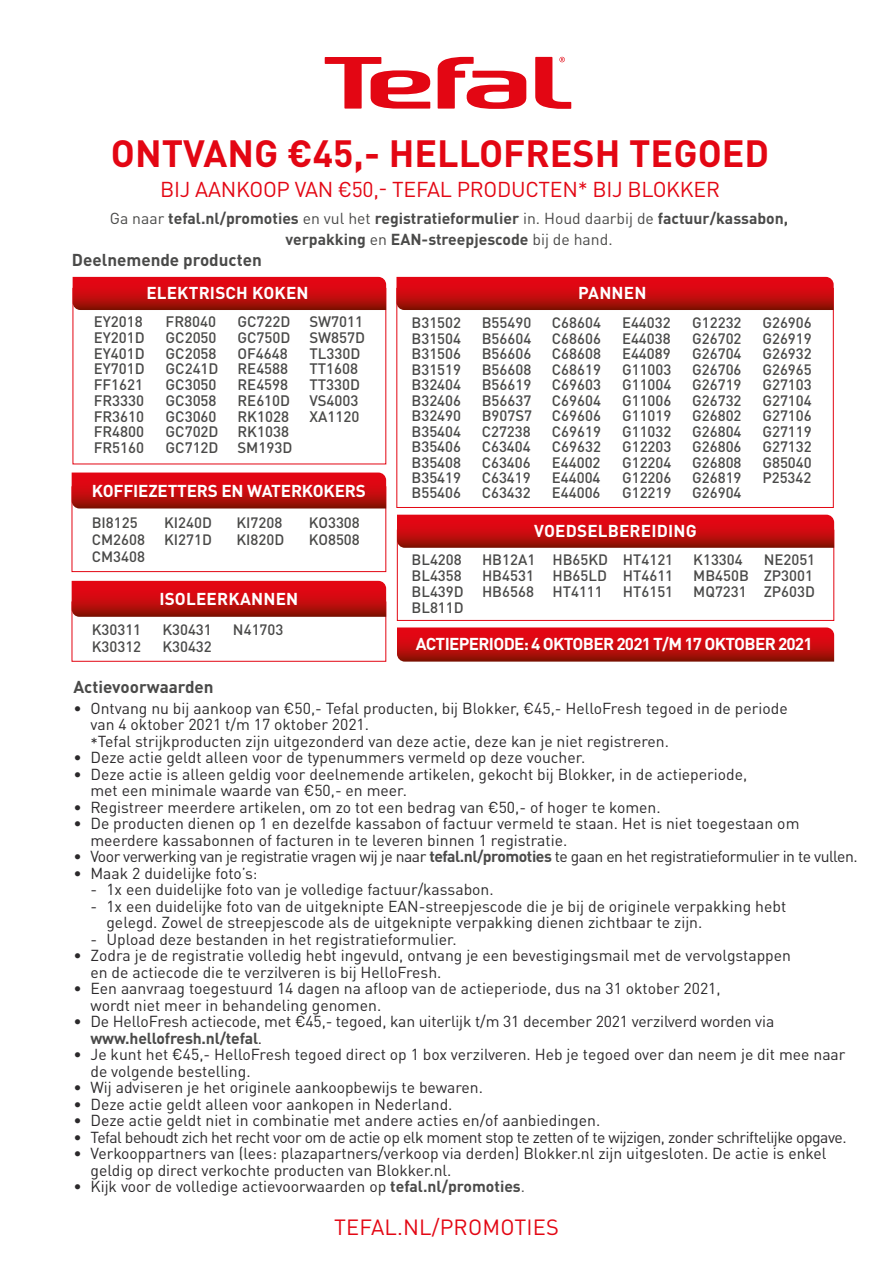
<style>
.page{position:relative;width:893px;height:1263px;background:#fff}
.page>*{position:absolute;margin:0;border:0;box-sizing:border-box;transform-origin:0 0}
.t1{font:700 37.5px "DIN Pro";color:#e30613}
.t2{font:21.75px "DINOT";letter-spacing:.01em;color:#e30613}
.t3{font:21.3px "DINOT";letter-spacing:-.01em;color:#e30613}
.t4{font:700 17.1px "DIN Pro";letter-spacing:.01em;color:#fff}
.t5{font:700 17.1px "DIN Pro";letter-spacing:-.04em;color:#fff}
.t6{font:700 17.1px "DIN";color:#4a4a49}
.t7{font:700 17.1px "DIN Pro";letter-spacing:-.01em;color:#fff}
.t8{font:15.75px/16.5px "DINOT";color:#2b292b}
.t9{font:15.75px "DINOT";letter-spacing:-.03em;color:#2b292b}
.t10{font:700 15.75px/21px "DIN";color:#4a4a49;text-align:center}
.t11{font:500 15px/15.8px "DIN Pro";color:#4a4a49}
.t12{font:500 14.85px/15.5px "DIN Pro";color:#4a4a49}
.s1{font-family:"DINOT";font-weight:400}
.s2{font-family:"DIN";font-weight:700;color:#4a4a49}
.s3{font-family:"DINOT";font-weight:400;color:#2b292b}
.s4{color:#4a4a49}
</style>
<div class="page">
<svg style="left:535px;top:57px;width:36px;height:52px"></svg>
<svg style="left:325px;top:57px;width:106px;height:52px"></svg>
<svg style="left:438px;top:57px;width:88px;height:52px"></svg>
<svg style="left:397px;top:627px;width:437px;height:35px;background:#c51114"></svg>
<div style="left:72px;top:486px;width:314px;height:86px;border:1px solid #e30613"></div>
<svg style="left:72px;top:472px;width:314px;height:36px;background:#c60e11"></svg>
<div style="left:72px;top:602px;width:314px;height:60px;border:1px solid #e30613"></div>
<svg style="left:72px;top:581px;width:314px;height:36px;background:#c40c0f"></svg>
<svg style="left:396px;top:277px;width:438px;height:33px;background:#c30b0e"></svg>
<div style="left:397px;top:530px;width:437px;height:91px;border:1px solid #e30613"></div>
<svg style="left:397px;top:515px;width:437px;height:33px;background:#c40c0f"></svg>
<svg style="left:72px;top:288px;width:314px;height:177px"></svg>
<svg style="left:73px;top:277px;width:313px;height:33px;background:#c30b0d"></svg>
<h1 class="t1" style="left:111px;top:125px;width:660px">ONTVANG €45,- HELLOFRESH TEGOED</h1>
<h3 class="t3" style="left:160px;top:176px;width:561px">BIJ AANKOOP VAN €50,- TEFAL PRODUCTEN* BIJ BLOKKER</h3>
<p class="t10" style="left:110px;top:207px;width:680px"><span class="s1">Ga naar</span> tefal.nl/promoties <span class="s1">en vul het</span> registratieformulier <span class="s1">in. Houd daarbij de</span> factuur/kassabon, verpakking <span class="s1">en</span> EAN-streepjescode <span class="s1">bij de hand.</span></p>
<p class="t6" style="left:72px;top:248px;width:191px">Deelnemende producten</p>
<p class="t4" style="left:146px;top:279px;width:164px">ELEKTRISCH KOKEN</p>
<p class="t11" style="left:94px;top:313px;width:53px">EY2018<br>EY201D<br>EY401D<br>EY701D<br>FF1621<br>FR3330<br>FR3610<br>FR4800<br>FR5160</p>
<p class="t11" style="left:166px;top:313px;width:55px">FR8040<br>GC2050<br>GC2058<br>GC241D<br>GC3050<br>GC3058<br>GC3060<br>GC702D<br>GC712D</p>
<p class="t11" style="left:237px;top:313px;width:57px">GC722D<br>GC750D<br>OF4648<br>RE4588<br>RE4598<br>RE610D<br>RK1028<br>RK1038<br>SM193D</p>
<p class="t11" style="left:309px;top:313px;width:57px">SW7011<br>SW857D<br>TL330D<br>TT1608<br>TT330D<br>VS4003<br>XA1120</p>
<p class="t7" style="left:92px;top:477px;width:276px">KOFFIEZETTERS EN WATERKOKERS</p>
<p class="t12" style="left:92px;top:513px;width:55px;line-height:17.1px">BI8125<br>CM2608<br>CM3408</p>
<p class="t12" style="left:164px;top:513px;width:49px;line-height:17.1px">KI240D<br>KI271D</p>
<p class="t12" style="left:236px;top:513px;width:49px;line-height:17.1px">KI7208<br>KI820D</p>
<p class="t12" style="left:309px;top:513px;width:52px;line-height:17.1px">KO3308<br>KO8508</p>
<p class="t4" style="left:159px;top:586px;width:141px">ISOLEERKANNEN</p>
<p class="t12" style="left:92px;top:620px;width:51px;line-height:17.1px">K30311<br>K30312</p>
<p class="t12" style="left:162px;top:620px;width:51px;line-height:17.1px">K30431<br>K30432</p>
<p class="t12" style="left:233px;top:621px;width:52px">N41703</p>
<p class="t7" style="left:578px;top:279px;width:70px">PANNEN</p>
<p class="t12" style="left:412px;top:314px;width:51px;text-align:justify">B31502<br>B31504<br>B31506<br>B31519<br>B32404<br>B32406<br>B32490<br>B35404<br>B35406<br>B35408<br>B35419<br>B55406</p>
<p class="t12" style="left:482px;top:314px;width:52px;text-align:justify">B55490<br>B56604<br>B56606<br>B56608<br>B56619<br>B56637<br>B907S7<br>C27238<br>C63404<br>C63406<br>C63419<br>C63432</p>
<p class="t12" style="left:552px;top:314px;width:51px;text-align:justify">C68604<br>C68606<br>C68608<br>C68619<br>C69603<br>C69604<br>C69606<br>C69619<br>C69632<br>E44002<br>E44004<br>E44006</p>
<p class="t12" style="left:622px;top:314px;width:51px;text-align:justify">E44032<br>E44038<br>E44089<br>G11003<br>G11004<br>G11006<br>G11019<br>G11032<br>G12203<br>G12204<br>G12206<br>G12219</p>
<p class="t12" style="left:692px;top:314px;width:51px;text-align:justify">G12232<br>G26702<br>G26704<br>G26706<br>G26719<br>G26732<br>G26802<br>G26804<br>G26806<br>G26808<br>G26819<br>G26904</p>
<p class="t12" style="left:762px;top:314px;width:51px;text-align:justify">G26906<br>G26919<br>G26932<br>G26965<br>G27103<br>G27104<br>G27106<br>G27119<br>G27132<br>G85040<br>P25342</p>
<p class="t4" style="left:534px;top:517px;width:164px">VOEDSELBEREIDING</p>
<p class="t12" style="left:412px;top:551px;width:54px">BL4208<br>BL4358<br>BL439D<br>BL811D</p>
<p class="t12" style="left:482px;top:551px;width:55px;text-align:justify">HB12A1<br>HB4531<br>HB6568</p>
<p class="t12" style="left:552px;top:551px;width:57px;text-align:justify">HB65KD HB65LD HT4111</p>
<p class="t12" style="left:623px;top:551px;width:52px;text-align:justify">HT4121<br>HT4611<br>HT6151</p>
<p class="t12" style="left:693px;top:551px;width:57px">K13304<br>MB450B<br>MQ7231</p>
<p class="t12" style="left:764px;top:551px;width:53px">NE2051<br>ZP3001<br>ZP603D</p>
<p class="t5" style="left:416px;top:631px;width:398px">ACTIEPERIODE: 4 OKTOBER 2021 T/M 17 OKTOBER 2021</p>
<p class="t6" style="left:73px;top:675px;width:142px">Actievoorwaarden</p>
<p class="t8" style="left:90px;top:699px;width:699px;text-indent:-17px">• Ontvang nu bij aankoop van €50,- Tefal producten, bij Blokker, €45,- HelloFresh tegoed in de periode van 4 oktober 2021 t/m 17 oktober 2021.<br>*Tefal strijkproducten zijn uitgezonderd van deze actie, deze kan je niet registreren.</p>
<p class="t8" style="left:73px;top:749px;width:513px">• Deze actie geldt alleen voor de typenummers vermeld op deze voucher.</p>
<p class="t8" style="left:90px;top:765px;width:658px;text-indent:-17px">• Deze actie is alleen geldig voor deelnemende artikelen, gekocht bij Blokker, in de actieperiode, met een minimale waarde van €50,- en meer.</p>
<p class="t8" style="left:73px;top:798px;width:589px">• Registreer meerdere artikelen, om zo tot een bedrag van €50,- of hoger te komen.</p>
<p class="t8" style="left:90px;top:815px;width:710px;text-indent:-17px">• De producten dienen op 1 en dezelfde kassabon of factuur vermeld te staan. Het is niet toegestaan om meerdere kassabonnen of facturen in te leveren binnen 1 registratie.</p>
<p class="t9" style="left:73px;top:846px;width:786px">• Voor verwerking van je registratie vragen wij je naar <span class="s2">tefal.nl/promoties</span> te gaan en het registratieformulier in te vullen.</p>
<p class="t8" style="left:73px;top:864px;width:186px">• Maak 2 duidelijke foto’s:</p>
<p class="t8" style="left:90px;top:881px;width:405px">- 1x een duidelijke foto van je volledige factuur/kassabon.</p>
<p class="t8" style="left:106px;top:897px;width:681px;text-indent:-16px">- 1x een duidelijke foto van de uitgeknipte EAN-streepjescode die je bij de originele verpakking hebt gelegd. Zowel de streepjescode als de uitgeknipte verpakking dienen zichtbaar te zijn.</p>
<p class="t8" style="left:90px;top:930px;width:368px">- Upload deze bestanden in het registratieformulier.</p>
<p class="t8" style="left:90px;top:947px;width:702px;text-indent:-17px">• Zodra je de registratie volledig hebt ingevuld, ontvang je een bevestigingsmail met de vervolgstappen en de actiecode die te verzilveren is bij HelloFresh.</p>
<p class="t8" style="left:90px;top:980px;width:632px;text-indent:-17px">• Een aanvraag toegestuurd 14 dagen na afloop van de actieperiode, dus na 31 oktober 2021, wordt niet meer in behandeling genomen.</p>
<p class="t8" style="left:73px;top:1013px;width:702px">• De HelloFresh actiecode, met €45,- tegoed, kan uiterlijk t/m 31 december 2021 verzilverd worden via</p>
<p class="t10" style="left:90px;top:1027px;width:173px">www.hellofresh.nl/tefal<span class="s3">.</span></p>
<p class="t8" style="left:90px;top:1046px;width:757px;text-indent:-17px">• Je kunt het €45,- HelloFresh tegoed direct op 1 box verzilveren. Heb je tegoed over dan neem je dit mee naar de volgende bestelling.</p>
<p class="t8" style="left:73px;top:1079px;width:411px">• Wij adviseren je het originele aankoopbewijs te bewaren.</p>
<p class="t8" style="left:73px;top:1095px;width:381px">• Deze actie geldt alleen voor aankopen in Nederland.</p>
<p class="t8" style="left:73px;top:1112px;width:528px">• Deze actie geldt niet in combinatie met andere acties en/of aanbiedingen.</p>
<p class="t9" style="left:73px;top:1127px;width:775px">• Tefal behoudt zich het recht voor om de actie op elk moment stop te zetten of te wijzigen, zonder schriftelijke opgave.</p>
<p class="t8" style="left:90px;top:1145px;width:737px;text-indent:-17px">• Verkooppartners van (lees: plazapartners/verkoop via derden) Blokker.nl zijn uitgesloten. De actie is enkel geldig op direct verkochte producten van Blokker.nl.</p>
<p class="t8" style="left:73px;top:1178px;width:453px">• Kijk voor de volledige actievoorwaarden op <span class="s2">tefal.nl/promoties</span><span class="s4">.</span></p>
<h2 class="t2" style="left:334px;top:1214px;width:226px">TEFAL.NL/PROMOTIES</h2>
</div>
